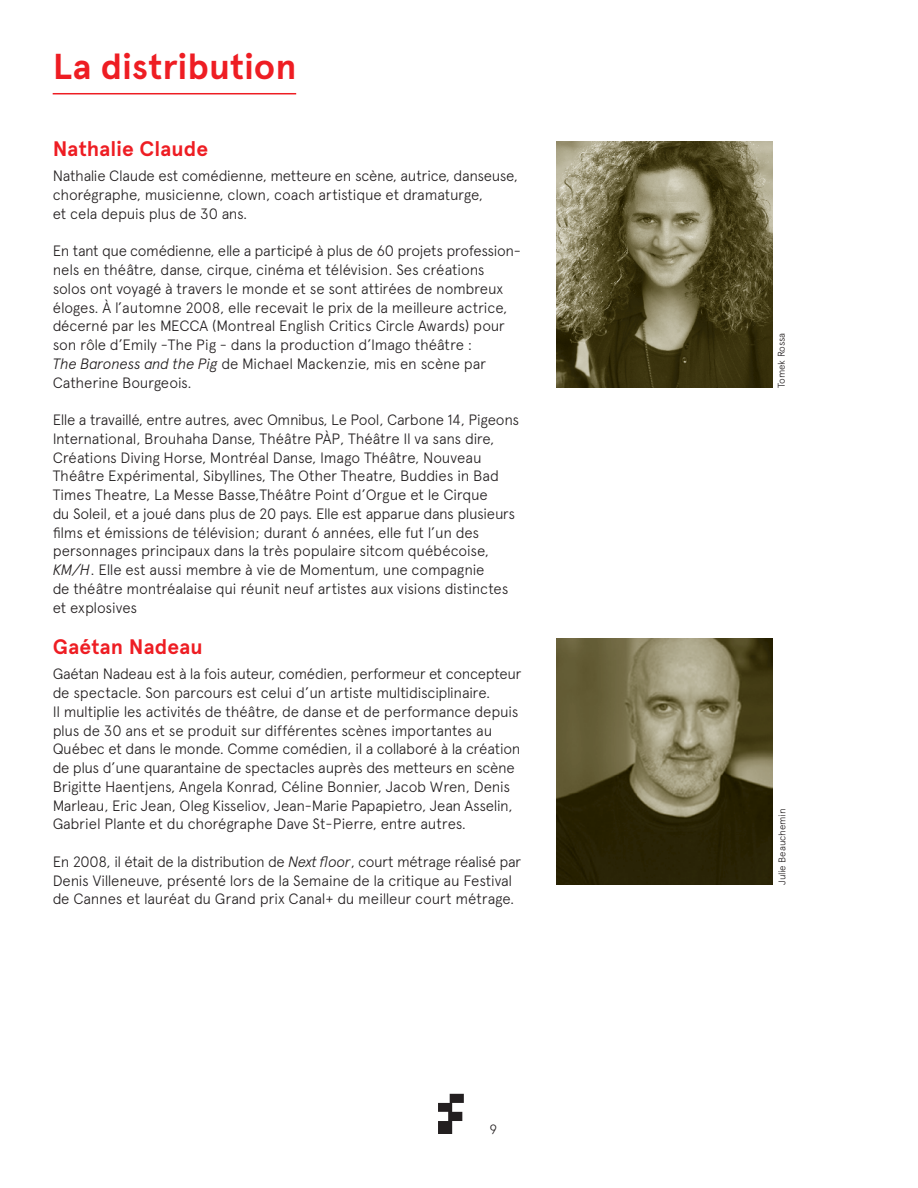
<style>
.page{position:relative;width:918px;height:1188px;background:#fff}
.page>*{position:absolute;margin:0;border:0;box-sizing:border-box;transform-origin:0 0}
.t1{font:700 36px "Apercu";color:#ee1d23}
.t2{font:700 21px "Apercu";letter-spacing:.01em;color:#ee1d23}
.t3{font:300 15px/18.8px "Apercu";letter-spacing:-.015em;color:#231f20}
.t4{font:300 13.5px "Apercu";color:#231f20}
.t5{font:300 9.75px "Apercu";letter-spacing:-.01em;color:#231f20}
.s1{font-style:italic}
</style>
<div class="page">
<svg style="left:438px;top:1094px;width:26px;height:40px"></svg>
<hr style="left:53px;top:93px;width:243px;height:1px;background:#ee1d23">
<img style="left:556px;top:142px;width:216px;height:246px">
<img style="left:556px;top:639px;width:216px;height:246px">
<h1 class="t1" style="left:53px;top:45px;width:245px">La distribution</h1>
<h2 class="t2" style="left:53px;top:136px;width:157px">Nathalie Claude</h2>
<p class="t3" style="left:53px;top:167px;width:467px">Nathalie Claude est comédienne, metteure en scène, autrice, danseuse, chorégraphe, musicienne, clown, coach artistique et dramaturge,<br>et cela depuis plus de 30 ans.</p>
<p class="t3" style="left:53px;top:242px;width:470px">En tant que comédienne, elle a participé à plus de 60 projets profession&shy;nels en théâtre, danse, cirque, cinéma et télévision. Ses créations solos ont voyagé à travers le monde et se sont attirées de nombreux éloges. À l’automne 2008, elle recevait le prix de la meilleure actrice, décerné par les MECCA (Montreal English Critics Circle Awards) pour son rôle d’Emily -The Pig - dans la production d’Imago théâtre :<br><span class="s1">The Baroness and the Pig</span> de Michael Mackenzie, mis en scène par Catherine Bourgeois.</p>
<p class="t3" style="left:53px;top:410px;width:468px">Elle a travaillé, entre autres, avec Omnibus, Le Pool, Carbone 14, Pigeons International, Brouhaha Danse, Théâtre PÀP, Théâtre Il va sans dire, Créations Diving Horse, Montréal Danse, Imago Théâtre, Nouveau Théâtre Expérimental, Sibyllines, The Other Theatre, Buddies in Bad Times Theatre, La Messe Basse,Théâtre Point d’Orgue et le Cirque<br>du Soleil, et a joué dans plus de 20 pays. Elle est apparue dans plusieurs films et émissions de télévision; durant 6 années, elle fut l’un des personnages principaux dans la très populaire sitcom québécoise, <span class="s1">KM/H</span>. Elle est aussi membre à vie de Momentum, une compagnie<br>de théâtre montréalaise qui réunit neuf artistes aux visions distinctes et explosives</p>
<h2 class="t2" style="left:53px;top:634px;width:152px">Gaétan Nadeau</h2>
<p class="t3" style="left:53px;top:665px;width:470px">Gaétan Nadeau est à la fois auteur, comédien, performeur et concepteur de spectacle. Son parcours est celui d’un artiste multidisciplinaire.<br>Il multiplie les activités de théâtre, de danse et de performance depuis plus de 30 ans et se produit sur différentes scènes importantes au Québec et dans le monde. Comme comédien, il a collaboré à la création de plus d’une quarantaine de spectacles auprès des metteurs en scène Brigitte Haentjens, Angela Konrad, Céline Bonnier, Jacob Wren, Denis Marleau, Eric Jean, Oleg Kisseliov, Jean-Marie Papapietro, Jean Asselin, Gabriel Plante et du chorégraphe Dave St-Pierre, entre autres.</p>
<p class="t3" style="left:53px;top:852px;width:470px">En 2008, il était de la distribution de <span class="s1">Next floor</span>, court métrage réalisé par<br>Denis Villeneuve, présenté lors de la Semaine de la critique au Festival de Cannes et lauréat du Grand prix Canal+ du meilleur court métrage.</p>
<p class="t4" style="left:489px;top:1121px;width:9px">9</p>
<p class="t5" style="left:775px;top:388px;width:57px;rotate:-90deg">Tomek Rossa</p>
<p class="t5" style="left:776px;top:885px;width:78px;rotate:-90deg">Julie Beauchemin</p>
</div>
